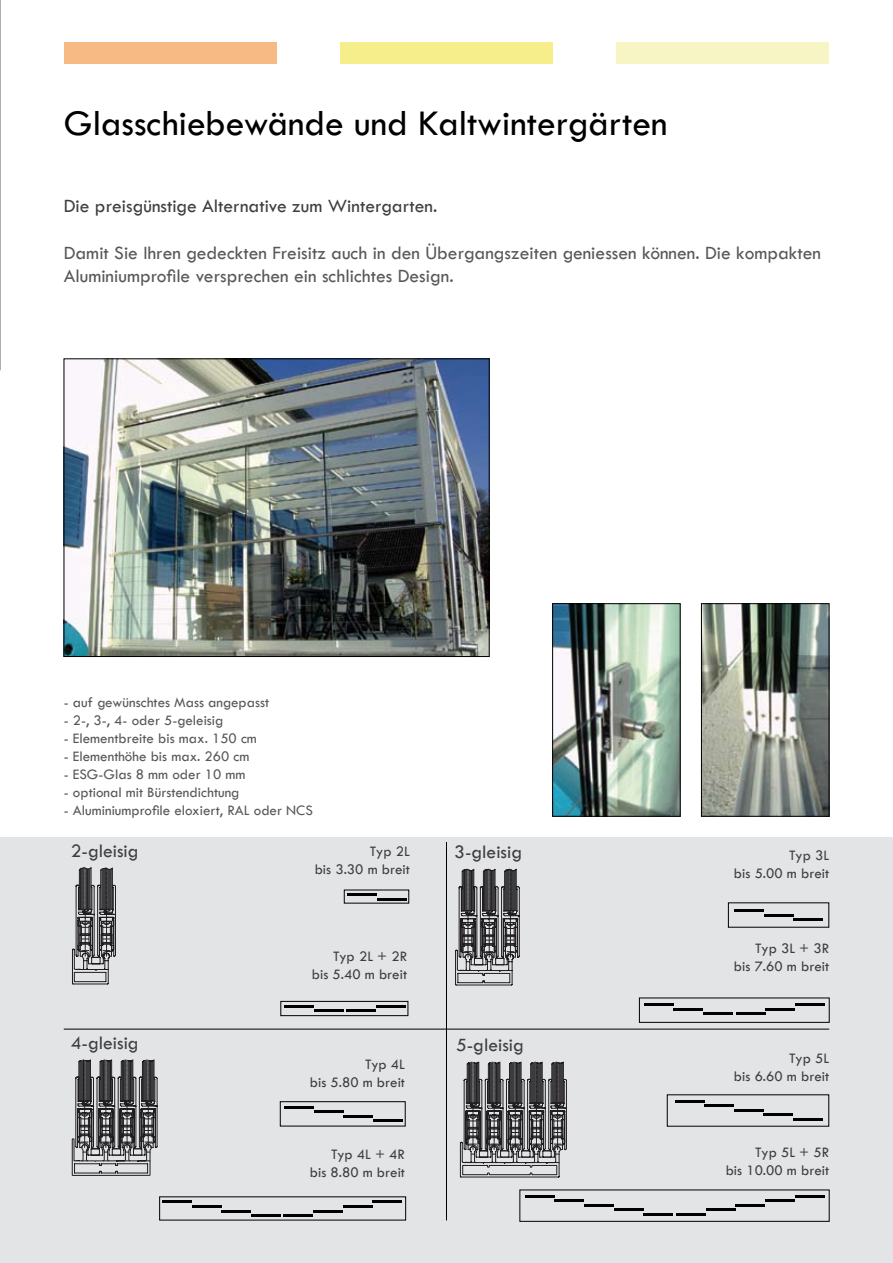
<style>
.page{position:relative;width:893px;height:1263px;background:#fff}
.page>*{position:absolute;margin:0;border:0;box-sizing:border-box;transform-origin:0 0}
.t1{font:37.5px "Tw Cen";color:#000}
.t2{font:19.5px/23.4px "Tw Cen";color:#58585a}
.t3{font:19.5px "Tw Cen";color:#3e3e40}
.t4{font:15px "Tw Cen";color:#58585a}
.t5{font:15px/18px "Tw Cen";color:#3e3e40;text-align:right}
</style>
<div class="page">
<div style="left:0;top:838px;width:893px;height:425px;background:#e3e4e5"></div>
<div style="left:64px;top:43px;width:212px;height:21px;background:#f8ba85"></div>
<div style="left:617px;top:43px;width:212px;height:21px;background:#f8f5c5"></div>
<div style="left:340px;top:43px;width:213px;height:21px;background:#f6ee8a"></div>
<svg style="left:72px;top:867px;width:44px;height:117px"></svg>
<hr style="left:284px;top:1005px;width:30px;height:3px;background:#000">
<hr style="left:314px;top:1009px;width:30px;height:3px;background:#000">
<hr style="left:376px;top:1005px;width:30px;height:3px;background:#000">
<hr style="left:346px;top:1009px;width:30px;height:3px;background:#000">
<div style="left:280px;top:1001px;width:128px;height:15px;border:1px solid #000"></div>
<hr style="left:347px;top:893px;width:30px;height:3px;background:#000">
<hr style="left:377px;top:897px;width:29px;height:3px;background:#000">
<svg style="left:455px;top:868px;width:65px;height:117px"></svg>
<hr style="left:644px;top:1003px;width:29px;height:3px;background:#000">
<hr style="left:673px;top:1007px;width:30px;height:3px;background:#000">
<hr style="left:703px;top:1012px;width:30px;height:3px;background:#000">
<hr style="left:795px;top:1003px;width:30px;height:3px;background:#000">
<hr style="left:765px;top:1007px;width:30px;height:3px;background:#000">
<hr style="left:736px;top:1012px;width:30px;height:3px;background:#000">
<div style="left:639px;top:997px;width:191px;height:26px;border:1px solid #000"></div>
<hr style="left:734px;top:909px;width:30px;height:3px;background:#000">
<hr style="left:764px;top:913px;width:29px;height:3px;background:#000">
<hr style="left:793px;top:918px;width:30px;height:3px;background:#000">
<hr style="left:525px;top:1195px;width:30px;height:3px;background:#000">
<hr style="left:555px;top:1199px;width:29px;height:3px;background:#000">
<hr style="left:584px;top:1204px;width:30px;height:3px;background:#000">
<hr style="left:614px;top:1208px;width:29px;height:3px;background:#000">
<hr style="left:643px;top:1213px;width:30px;height:3px;background:#000">
<hr style="left:795px;top:1195px;width:29px;height:3px;background:#000">
<hr style="left:765px;top:1199px;width:30px;height:3px;background:#000">
<hr style="left:735px;top:1204px;width:30px;height:3px;background:#000">
<hr style="left:706px;top:1208px;width:29px;height:3px;background:#000">
<hr style="left:676px;top:1213px;width:30px;height:3px;background:#000">
<div style="left:519px;top:1189px;width:310px;height:33px;border:1px solid #000"></div>
<hr style="left:675px;top:1100px;width:29px;height:2px;background:#000">
<hr style="left:704px;top:1104px;width:30px;height:3px;background:#000">
<hr style="left:734px;top:1109px;width:30px;height:3px;background:#000">
<hr style="left:764px;top:1113px;width:29px;height:3px;background:#000">
<hr style="left:793px;top:1118px;width:30px;height:3px;background:#000">
<svg style="left:72px;top:1059px;width:85px;height:117px"></svg>
<hr style="left:284px;top:1106px;width:30px;height:3px;background:#000">
<hr style="left:314px;top:1110px;width:29px;height:3px;background:#000">
<hr style="left:343px;top:1115px;width:30px;height:3px;background:#000">
<hr style="left:373px;top:1119px;width:30px;height:3px;background:#000">
<div style="left:280px;top:1101px;width:126px;height:25px;border:1px solid #000"></div>
<hr style="left:162px;top:1200px;width:30px;height:3px;background:#000">
<hr style="left:192px;top:1205px;width:30px;height:3px;background:#000">
<hr style="left:222px;top:1209px;width:29px;height:3px;background:#000">
<hr style="left:251px;top:1214px;width:30px;height:3px;background:#000">
<hr style="left:372px;top:1200px;width:30px;height:3px;background:#000">
<hr style="left:343px;top:1205px;width:29px;height:3px;background:#000">
<hr style="left:313px;top:1209px;width:30px;height:3px;background:#000">
<hr style="left:283px;top:1214px;width:30px;height:3px;background:#000">
<hr style="left:64px;top:1029px;width:765px;height:1px;background:#000">
<hr style="left:446px;top:842px;width:1px;height:378px;background:#000">
<svg style="left:460px;top:1061px;width:107px;height:116px"></svg>
<svg style="left:0;top:0;width:1px;height:370px"></svg>
<img style="left:703px;top:605px;width:124px;height:209px">
<div style="left:701px;top:603px;width:128px;height:213px;border:1px solid #000"></div>
<img style="left:554px;top:605px;width:124px;height:209px">
<div style="left:552px;top:603px;width:128px;height:213px;border:1px solid #000"></div>
<img style="left:66px;top:361px;width:421px;height:294px">
<div style="left:64px;top:359px;width:425px;height:298px;border:1px solid #000"></div>
<h1 class="t1" style="left:64px;top:100px;width:605px">Glasschiebewände und Kaltwintergärten</h1>
<h2 class="t3" style="left:64px;top:194px;width:375px">Die preisgünstige Alternative zum Wintergarten.</h2>
<h2 class="t2" style="left:64px;top:241px;width:759px">Damit Sie Ihren gedeckten Freisitz auch in den Übergangszeiten geniessen können. Die kompakten<br>Aluminiumprofile versprechen ein schlichtes Design.</h2>
<p class="t4" style="left:64px;top:693px;width:207px">- auf gewünschtes Mass angepasst</p>
<p class="t4" style="left:64px;top:711px;width:161px">- 2-, 3-, 4- oder 5-geleisig</p>
<p class="t4" style="left:64px;top:729px;width:195px">- Elementbreite bis max. 150 cm</p>
<p class="t4" style="left:64px;top:747px;width:187px">- Elementhöhe bis max. 260 cm</p>
<p class="t4" style="left:64px;top:765px;width:183px">- ESG-Glas 8 mm oder 10 mm</p>
<p class="t4" style="left:64px;top:783px;width:177px">- optional mit Bürstendichtung</p>
<p class="t4" style="left:64px;top:801px;width:251px">- Aluminiumprofile eloxiert, RAL oder NCS</p>
<h2 class="t3" style="left:71px;top:839px;width:69px">2-gleisig</h2>
<p class="t5" style="left:315px;top:842px;width:97px">Typ 2L<br>bis 3.30 m breit</p>
<h2 class="t3" style="left:71px;top:1031px;width:69px">4-gleisig</h2>
<p class="t5" style="left:312px;top:947px;width:97px">Typ 2L + 2R<br>bis 5.40 m breit</p>
<p class="t5" style="left:310px;top:1055px;width:97px">Typ 4L<br>bis 5.80 m breit</p>
<p class="t5" style="left:310px;top:1145px;width:97px">Typ 4L + 4R<br>bis 8.80 m breit</p>
<h2 class="t3" style="left:454px;top:840px;width:69px">3-gleisig</h2>
<p class="t5" style="left:734px;top:846px;width:97px">Typ 3L<br>bis 5.00 m breit</p>
<h2 class="t3" style="left:456px;top:1033px;width:69px">5-gleisig</h2>
<p class="t5" style="left:734px;top:939px;width:97px">Typ 3L + 3R<br>bis 7.60 m breit</p>
<p class="t5" style="left:734px;top:1049px;width:97px">Typ 5L<br>bis 6.60 m breit</p>
<p class="t5" style="left:726px;top:1144px;width:105px">Typ 5L + 5R<br>bis 10.00 m breit</p>
</div>
